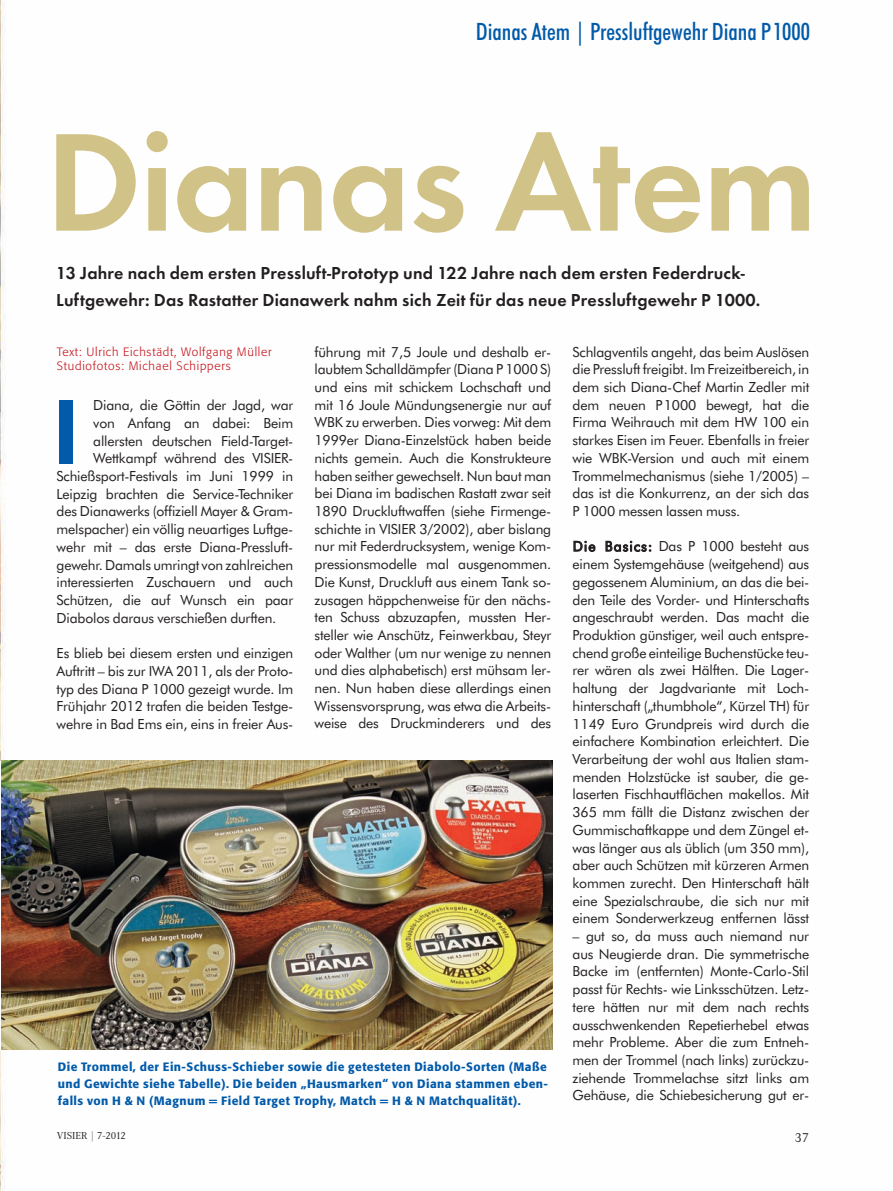
<style>
.page{position:relative;width:893px;height:1191px;background:#fff}
.page>*{position:absolute;margin:0;border:0;box-sizing:border-box;transform-origin:0 0}
.t1{font:700 144.6px "Function";letter-spacing:-.01em;color:#d1c388}
.t2{font:500 condensed 24px "Futura BT";color:#015aaa}
.t3{font:700 18px/27px "Function";letter-spacing:.01em;color:#231f20}
.t4{font:13.95px/17.7px "Futura BT";letter-spacing:-.01em;color:#231f20;text-align:justify}
.t5{font:13.5px "Corporate A";color:#231f20}
.t6{font:500 12px/17.2px "Formata";letter-spacing:.035em;color:#015aaa;text-align:justify}
.t7{font:300 12px/14.9px "Formata";letter-spacing:.065em;color:#c4121a}
.t8{font:10.5px "Corporate A";color:#231f20}
.s1{color:#6c6d70}
</style>
<div class="page">
<img style="left:2px;top:760px;width:551px;height:289px">
<div style="left:59px;top:400px;width:13px;height:63px;background:#015aaa"></div>
<p class="t2" style="left:476px;top:22px;width:336px">Dianas Atem | Pressluftgewehr Diana P1000</p>
<p class="t1" style="left:45px;top:122px;width:774px">Dianas Atem</p>
<p class="t3" style="left:56px;top:260px;width:706px">13 Jahre nach dem ersten Pressluft-Prototyp und 122 Jahre nach dem ersten Federdruck-<br>Luftgewehr: Das Rastatter Dianawerk nahm sich Zeit für das neue Pressluftgewehr P 1000.</p>
<p class="t4" style="left:315px;top:344px;width:238px">führung mit 7,5 Joule und deshalb er&shy;laubtem Schalldämpfer (Diana P 1000 S) und eins mit schickem Lochschaft und mit 16 Joule Mündungsenergie nur auf WBK zu erwerben. Dies vorweg: Mit dem 1999er Diana-Einzelstück haben beide nichts gemein. Auch die Konstrukteure haben seither gewechselt. Nun baut man bei Diana im badischen Rastatt zwar seit 1890 Druckluftwaffen (siehe Firmenge&shy;schichte in VISIER 3/2002), aber bislang nur mit Federdrucksystem, wenige Kom&shy;pressionsmodelle mal ausgenommen.<br>Die Kunst, Druckluft aus einem Tank so&shy;zusagen häppchenweise für den nächs&shy;ten Schuss abzuzapfen, mussten Her&shy;steller wie Anschütz, Feinwerkbau, Steyr oder Walther (um nur wenige zu nennen und dies alphabetisch) erst mühsam ler&shy;nen. Nun haben diese allerdings einen Wissensvorsprung, was etwa die Arbeits&shy;weise des Druckminderers und des</p>
<p class="t4" style="left:573px;top:344px;width:238px">Schlagventils angeht, das beim Auslösen die Pressluft freigibt. Im Freizeitbereich, in dem sich Diana-Chef Martin Zedler mit dem neuen P1000 bewegt, hat die Firma Weihrauch mit dem HW 100 ein starkes Eisen im Feuer. Ebenfalls in freier wie WBK-Version und auch mit einem Trommelmechanismus (siehe 1/2005) – das ist die Konkurrenz, an der sich das P 1000 messen lassen muss.</p>
<p class="t7" style="left:57px;top:345px;width:216px">Text: Ulrich Eichstädt, Wolfgang Müller<br>Studiofotos: Michael Schippers</p>
<p class="t4" style="left:93px;top:397px;width:202px">Diana, die Göttin der Jagd, war</p>
<p class="t4" style="left:93px;top:415px;width:202px">von Anfang an dabei: Beim</p>
<p class="t4" style="left:93px;top:433px;width:202px">allersten deutschen Field-Target-</p>
<p class="t4" style="left:93px;top:450px;width:202px">Wettkampf während des VISIER-</p>
<p class="t4" style="left:57px;top:468px;width:238px">Schießsport-Festivals im Juni 1999 in</p>
<p class="t4" style="left:57px;top:486px;width:238px">Leipzig brachten die Service-Techniker</p>
<p class="t4" style="left:57px;top:504px;width:238px">des Dianawerks (offiziell Mayer &amp; Gram-</p>
<p class="t4" style="left:57px;top:521px;width:238px">melspacher) ein völlig neuartiges Luftge-</p>
<p class="t4" style="left:57px;top:539px;width:238px">wehr mit – das erste Diana-Pressluft-</p>
<p class="t4" style="left:57px;top:557px;width:238px">gewehr. Damals umringt von zahlreichen</p>
<p class="t4" style="left:57px;top:574px;width:238px">interessierten Zuschauern und auch</p>
<p class="t4" style="left:57px;top:592px;width:238px">Schützen, die auf Wunsch ein paar</p>
<p class="t4" style="left:57px;top:610px;width:221px">Diabolos daraus verschießen durften.</p>
<p class="t4" style="left:57px;top:645px;width:238px">Es blieb bei diesem ersten und einzigen Auftritt – bis zur IWA 2011, als der Proto&shy;typ des Diana P 1000 gezeigt wurde. Im Frühjahr 2012 trafen die beiden Testge&shy;wehre in Bad Ems ein, eins in freier Aus-</p>
<p class="t4" style="left:573px;top:539px;width:238px">Die Basics: Das P 1000 besteht aus einem Systemgehäuse (weitgehend) aus gegossenem Aluminium, an das die bei&shy;den Teile des Vorder- und Hinterschafts angeschraubt werden. Das macht die Produktion günstiger, weil auch entspre&shy;chend große einteilige Buchenstücke teu&shy;rer wären als zwei Hälften. Die Lager&shy;haltung der Jagdvariante mit Loch&shy;hinterschaft („thumbhole“, Kürzel TH) für 1149 Euro Grundpreis wird durch die einfachere Kombination erleichtert. Die Verarbeitung der wohl aus Italien stam&shy;menden Holzstücke ist sauber, die ge&shy;laserten Fischhautflächen makellos. Mit 365 mm fällt die Distanz zwischen der Gummischaftkappe und dem Züngel et&shy;was länger aus als üblich (um 350 mm), aber auch Schützen mit kürzeren Armen kommen zurecht. Den Hinterschaft hält eine Spezialschraube, die sich nur mit einem Sonderwerkzeug entfernen lässt</p>
<p class="t4" style="left:573px;top:928px;width:238px">– gut so, da muss auch niemand nur aus Neugierde dran. Die symmetrische Backe im (entfernten) Monte-Carlo-Stil passt für Rechts- wie Linksschützen. Letz&shy;tere hätten nur mit dem nach rechts ausschwenkenden Repetierhebel etwas mehr Probleme. Aber die zum Entneh&shy;men der Trommel (nach links) zurückzu&shy;ziehende Trommelachse sitzt links am Gehäuse, die Schiebesicherung gut er-</p>
<p class="t6" style="left:58px;top:1059px;width:492px">Die Trommel, der Ein-Schuss-Schieber sowie die getesteten Diabolo-Sorten (Maße und Gewichte siehe Tabelle). Die beiden „Hausmarken“ von Diana stammen eben&shy;falls von H &amp; N (Magnum = Field Target Trophy, Match = H &amp; N Matchqualität).</p>
<p class="t8" style="left:57px;top:1132px;width:71px">VISIER <span class="s1">|</span> 7-2012</p>
<p class="t5" style="left:795px;top:1132px;width:16px">37</p>
</div>
